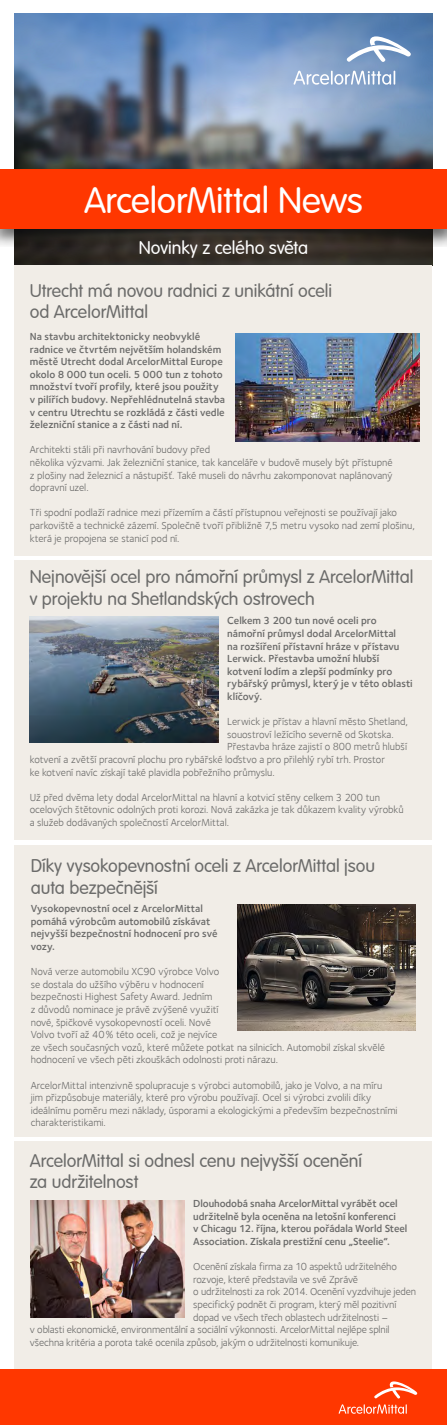
<style>
.page{position:relative;width:447px;height:1425px;background:#fff}
.page>*{position:absolute;margin:0;border:0;box-sizing:border-box;transform-origin:0 0}
.t1{font:300 36px "VAG Rounded";letter-spacing:-.01em;color:#fff}
.t2{font:300 18px/21.6px "VAG Rounded";color:#6b6b6a}
.t3{font:300 18px "VAG Rounded";color:#fff}
.t4{font:10.5px/12.6px "Foundry Sterling Book CE";letter-spacing:-.005em;color:#6b6b6a}
.t5{font:10.5px/12.6px "Foundry Sterling Demi CE";color:#6b6b6a}
</style>
<div class="page">
<img style="left:15px;top:13px;width:417px;height:252px">
<img style="left:0;top:229px;width:446px;height:18px">
<div style="left:0;top:170px;width:446px;height:59px;background:#ff3700"></div>
<div style="left:15px;top:265px;width:417px;height:290px;background:#f1ede7"></div>
<div style="left:15px;top:560px;width:417px;height:279px;background:#f1ede7"></div>
<div style="left:15px;top:845px;width:417px;height:291px;background:#f1ede7"></div>
<div style="left:15px;top:1141px;width:417px;height:258px;background:#f1ede7"></div>
<svg style="left:346px;top:36px;width:64px;height:26px"></svg>
<svg style="left:293px;top:71px;width:102px;height:14px"></svg>
<img style="left:30px;top:617px;width:188px;height:125px">
<div style="left:0;top:1369px;width:446px;height:55px;background:#ff3700"></div>
<svg style="left:374px;top:1381px;width:43px;height:17px"></svg>
<svg style="left:338px;top:1404px;width:68px;height:9px"></svg>
<img style="left:235px;top:333px;width:184px;height:108px">
<img style="left:237px;top:904px;width:178px;height:126px">
<img style="left:31px;top:1200px;width:153px;height:117px">
<h1 class="t1" style="left:84px;top:179px;width:280px">ArcelorMittal News</h1>
<h2 class="t3" style="left:139px;top:237px;width:171px">Novinky z celého světa</h2>
<h2 class="t2" style="left:30px;top:280px;width:303px">Utrecht má novou radnici z unikátní oceli od ArcelorMittal</h2>
<p class="t5" style="left:30px;top:330px;width:197px">Na stavbu architektonicky neobvyklé radnice ve čtvrtém největším holandském městě Utrecht dodal ArcelorMittal Europe okolo 8 000 tun oceli. 5 000 tun z tohoto množství tvoří profily, které jsou použity v pilířích budovy. Nepřehlédnutelná stavba v centru Utrechtu se rozkládá z části vedle železniční stanice a z části nad ní.</p>
<p class="t4" style="left:30px;top:444px;width:364px">Architekti stáli při navrhování budovy před<br>několika výzvami. Jak železniční stanice, tak kanceláře v budově musely být přístupné z plošiny nad železnicí a nástupišť. Také museli do návrhu zakomponovat naplánovaný dopravní uzel.</p>
<p class="t4" style="left:30px;top:507px;width:386px">Tři spodní podlaží radnice mezi přízemím a částí přístupnou veřejnosti se používají jako parkoviště a technické zázemí. Společně tvoří přibližně 7,5 metru vysoko nad zemí plošinu, která je propojena se stanicí pod ní.</p>
<h2 class="t2" style="left:30px;top:566px;width:385px">Nejnovější ocel pro námořní průmysl z ArcelorMittal v projektu na Shetlandských ostrovech</h2>
<p class="t5" style="left:227px;top:615px;width:187px">Celkem 3 200 tun nové oceli pro námořní průmysl dodal ArcelorMittal<br>na rozšíření přístavní hráze v přístavu<br>Lerwick. Přestavba umožní hlubší kotvení lodím a zlepší podmínky pro rybářský průmysl, který je v této oblasti klíčový.</p>
<p class="t4" style="left:227px;top:715px;width:182px">Lerwick je přístav a hlavní město Shetland,</p>
<p class="t4" style="left:227px;top:728px;width:168px">souostroví ležícího severně od Skotska.</p>
<p class="t4" style="left:227px;top:740px;width:181px">Přestavba hráze zajistí o 800 metrů hlubší</p>
<p class="t4" style="left:30px;top:753px;width:356px">kotvení a zvětší pracovní plochu pro rybářské loďstvo a pro přilehlý rybí trh. Prostor</p>
<p class="t4" style="left:30px;top:766px;width:246px">ke kotvení navíc získají také plavidla pobřežního průmyslu.</p>
<p class="t4" style="left:30px;top:791px;width:375px">Už před dvěma lety dodal ArcelorMittal na hlavní a kotvicí stěny celkem 3 200 tun ocelových štětovnic odolných proti korozi. Nová zakázka je tak důkazem kvality výrobků a služeb dodávaných společností ArcelorMittal.</p>
<h2 class="t2" style="left:31px;top:855px;width:345px">Díky vysokopevnostní oceli z ArcelorMittal jsou auta bezpečnější</h2>
<p class="t5" style="left:31px;top:902px;width:188px">Vysokopevnostní ocel z ArcelorMittal pomáhá výrobcům automobilů získávat nejvyšší bezpečnostní hodnocení pro své vozy.</p>
<p class="t4" style="left:31px;top:965px;width:355px">Nová verze automobilu XC90 výrobce Volvo<br>se dostala do užšího výběru v hodnocení<br>bezpečnosti Highest Safety Award. Jedním<br>z důvodů nominace je právě zvýšené využití<br>nové, špičkové vysokopevností oceli. Nové<br>Volvo tvoří až 40% této oceli, což je nejvíce<br>ze všech současných vozů, které můžete potkat na silnicích. Automobil získal skvělé hodnocení ve všech pěti zkouškách odolnosti proti nárazu.</p>
<p class="t4" style="left:31px;top:1078px;width:368px">ArcelorMittal intenzivně spolupracuje s výrobci automobilů, jako je Volvo, a na míru<br>jim přizpůsobuje materiály, které pro výrobu používají. Ocel si výrobci zvolili díky ideálnímu poměru mezi náklady, úsporami a ekologickými a především bezpečnostními charakteristikami.</p>
<h2 class="t2" style="left:30px;top:1150px;width:333px">ArcelorMittal si odnesl cenu nejvyšší ocenění za udržitelnost</h2>
<p class="t5" style="left:193px;top:1197px;width:215px">Dlouhodobá snaha ArcelorMittal vyrábět ocel udržitelně byla oceněna na letošní konferenci<br>v Chicagu 12. října, kterou pořádala World Steel Association. Získala prestižní cenu „Steelie“.</p>
<p class="t4" style="left:193px;top:1260px;width:205px">Ocenění získala firma za 10 aspektů udržitelného</p>
<p class="t4" style="left:193px;top:1273px;width:166px">rozvoje, které představila ve své Zprávě</p>
<p class="t4" style="left:193px;top:1285px;width:224px">o udržitelnosti za rok 2014. Ocenění vyzdvihuje jeden</p>
<p class="t4" style="left:193px;top:1298px;width:205px">specifický podnět či program, který měl pozitivní</p>
<p class="t4" style="left:193px;top:1310px;width:196px">dopad ve všech třech oblastech udržitelnosti –</p>
<p class="t4" style="left:30px;top:1323px;width:361px">v oblasti ekonomické, environmentální a sociální výkonnosti. ArcelorMittal nejlépe splnil</p>
<p class="t4" style="left:30px;top:1336px;width:331px">všechna kritéria a porota také ocenila způsob, jakým o udržitelnosti komunikuje.</p>
</div>
